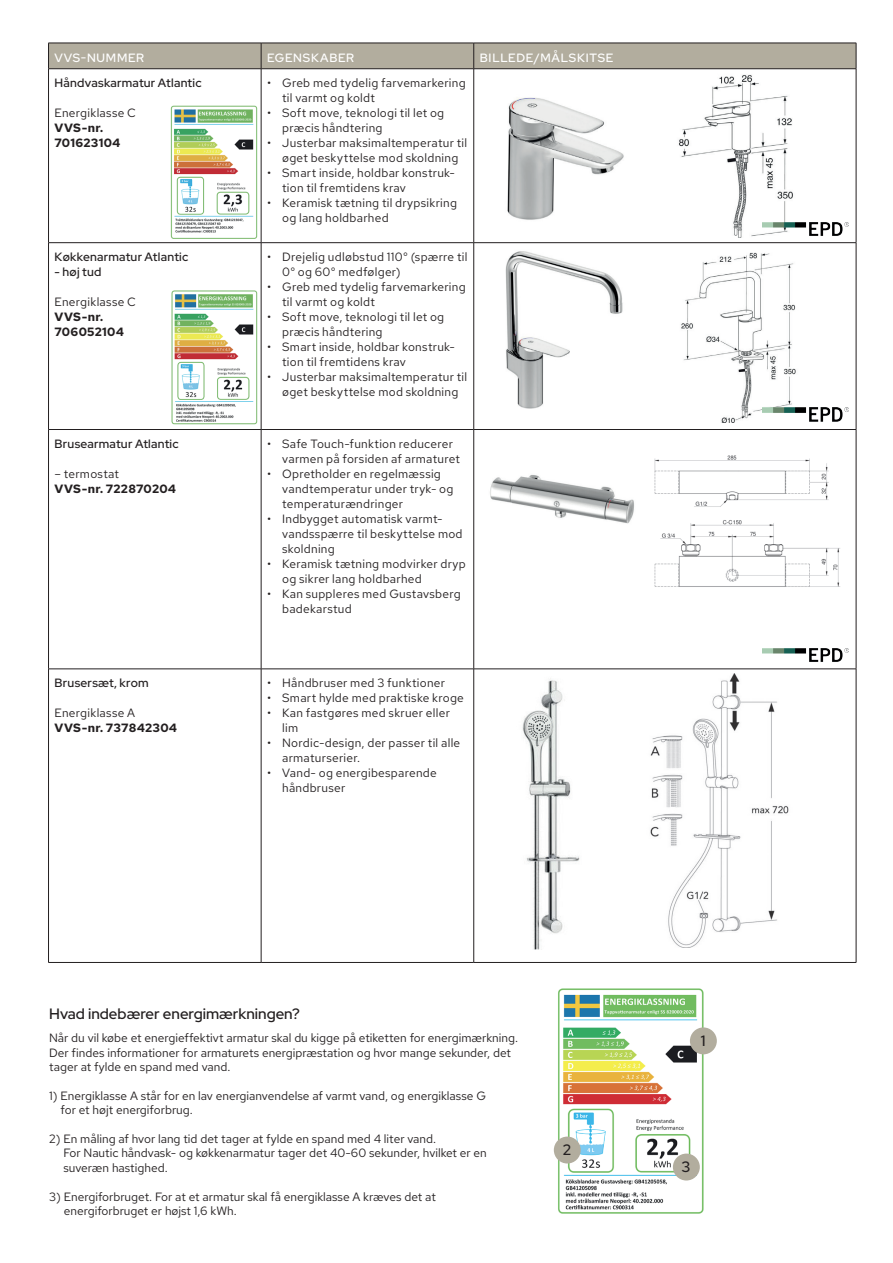
<style>
.page{position:relative;width:893px;height:1263px;background:#fff}
.page>*{position:absolute;margin:0;border:0;box-sizing:border-box;transform-origin:0 0}
.t1{font:500 15px "Red Hat Display";color:#231f20}
.t2{font:12px/15px "Red Hat Text";letter-spacing:.02em;color:#231f20}
.t3{font:12px/14.4px "Red Hat Text";color:#231f20}
.t4{font:700 12px/15px "Red Hat Text";letter-spacing:.02em;color:#231f20}
.t5{font:600 12px "Red Hat Display";letter-spacing:.02em;color:#231f20}
.t6{font:600 12px "Red Hat Display";letter-spacing:.06em;color:#fff}
.s1{font-weight:400}
</style>
<div class="page">
<div style="left:48px;top:43px;width:809px;height:26px;background:#b2ad9e"></div>
<hr style="left:48px;top:68px;width:213px;height:1px;background:#231f20">
<hr style="left:48px;top:69px;width:1px;height:173px;background:#231f20">
<hr style="left:261px;top:68px;width:213px;height:1px;background:#231f20">
<hr style="left:261px;top:69px;width:1px;height:173px;background:#231f20">
<hr style="left:474px;top:68px;width:382px;height:1px;background:#231f20">
<hr style="left:473px;top:69px;width:1px;height:173px;background:#231f20">
<hr style="left:856px;top:69px;width:1px;height:173px;background:#231f20">
<hr style="left:48px;top:242px;width:213px;height:1px;background:#231f20">
<hr style="left:48px;top:243px;width:1px;height:186px;background:#231f20">
<hr style="left:261px;top:242px;width:213px;height:1px;background:#231f20">
<hr style="left:261px;top:243px;width:1px;height:186px;background:#231f20">
<hr style="left:474px;top:242px;width:382px;height:1px;background:#231f20">
<hr style="left:473px;top:243px;width:1px;height:186px;background:#231f20">
<hr style="left:856px;top:243px;width:1px;height:186px;background:#231f20">
<hr style="left:48px;top:429px;width:213px;height:1px;background:#231f20">
<hr style="left:48px;top:430px;width:1px;height:239px;background:#231f20">
<hr style="left:261px;top:429px;width:213px;height:1px;background:#231f20">
<hr style="left:261px;top:430px;width:1px;height:239px;background:#231f20">
<hr style="left:474px;top:429px;width:382px;height:1px;background:#231f20">
<hr style="left:473px;top:430px;width:1px;height:239px;background:#231f20">
<hr style="left:856px;top:430px;width:1px;height:239px;background:#231f20">
<hr style="left:48px;top:669px;width:213px;height:1px;background:#231f20">
<hr style="left:48px;top:669px;width:1px;height:293px;background:#231f20">
<hr style="left:261px;top:669px;width:213px;height:1px;background:#231f20">
<hr style="left:261px;top:669px;width:1px;height:293px;background:#231f20">
<hr style="left:474px;top:669px;width:382px;height:1px;background:#231f20">
<hr style="left:473px;top:669px;width:1px;height:293px;background:#231f20">
<hr style="left:856px;top:669px;width:1px;height:293px;background:#231f20">
<hr style="left:48px;top:962px;width:213px;height:1px;background:#231f20">
<hr style="left:261px;top:962px;width:213px;height:1px;background:#231f20">
<hr style="left:474px;top:962px;width:382px;height:1px;background:#231f20">
<img style="left:654px;top:455px;width:186px;height:132px">
<img style="left:679px;top:75px;width:114px;height:162px">
<img style="left:681px;top:252px;width:130px;height:170px">
<img style="left:507px;top:97px;width:117px;height:123px">
<img style="left:505px;top:251px;width:118px;height:158px">
<img style="left:490px;top:475px;width:144px;height:49px">
<img style="left:522px;top:678px;width:58px;height:272px">
<img style="left:650px;top:673px;width:139px;height:274px">
<div style="left:170px;top:103px;width:89px;height:137px;background:#e7f3e6"></div>
<img style="left:171px;top:104px;width:86px;height:135px">
<img style="left:171px;top:290px;width:87px;height:135px">
<img style="left:558px;top:988px;width:146px;height:226px">
<div style="left:690px;top:1027px;width:27px;height:27px;background:#b2ad9e;border-radius:50%"></div>
<div style="left:554px;top:1136px;width:27px;height:27px;background:#b2ad9e;border-radius:50%"></div>
<div style="left:673px;top:1153px;width:27px;height:27px;background:#b2ad9e;border-radius:50%"></div>
<img style="left:762px;top:222px;width:86px;height:15px">
<img style="left:762px;top:408px;width:86px;height:14px">
<img style="left:762px;top:648px;width:86px;height:14px">
<p class="t6" style="left:55px;top:50px;width:91px">VVS-NUMMER</p>
<p class="t6" style="left:267px;top:50px;width:89px">EGENSKABER</p>
<p class="t6" style="left:480px;top:50px;width:135px">BILLEDE/MÅLSKITSE</p>
<p class="t5" style="left:55px;top:75px;width:149px">Håndvaskarmatur Atlantic</p>
<p class="t4" style="left:55px;top:105px;width:83px"><span class="s1">Energiklasse C<br></span>VVS-nr.<br>701623104</p>
<p class="t2" style="left:282px;top:75px;width:185px;text-indent:-15px">• Greb med tydelig farvemarkering til varmt og koldt</p>
<p class="t2" style="left:282px;top:105px;width:164px;text-indent:-15px">• Soft move, teknologi til let og præcis håndtering</p>
<p class="t2" style="left:267px;top:135px;width:201px;text-align:center">• Justerbar maksimaltemperatur til øget beskyttelse mod skoldning</p>
<p class="t2" style="left:282px;top:165px;width:174px;text-indent:-15px">• Smart inside, holdbar konstruk&shy;tion til fremtidens krav</p>
<p class="t2" style="left:282px;top:195px;width:176px;text-indent:-15px">• Keramisk tætning til drypsikring og lang holdbarhed</p>
<p class="t5" style="left:55px;top:249px;width:135px">Køkkenarmatur Atlantic</p>
<p class="t5" style="left:55px;top:264px;width:48px">- høj tud</p>
<p class="t4" style="left:55px;top:294px;width:83px"><span class="s1">Energiklasse C<br></span>VVS-nr.<br>706052104</p>
<p class="t2" style="left:282px;top:249px;width:187px;text-indent:-15px">• Drejelig udløbstud 110° (spærre til<br>0° og 60° medfølger)</p>
<p class="t2" style="left:282px;top:279px;width:185px;text-indent:-15px">• Greb med tydelig farvemarkering til varmt og koldt</p>
<p class="t2" style="left:282px;top:309px;width:164px;text-indent:-15px">• Soft move, teknologi til let og præcis håndtering</p>
<p class="t2" style="left:282px;top:339px;width:174px;text-indent:-15px">• Smart inside, holdbar konstruk&shy;tion til fremtidens krav</p>
<p class="t2" style="left:267px;top:369px;width:201px;text-align:center">• Justerbar maksimaltemperatur til øget beskyttelse mod skoldning</p>
<p class="t5" style="left:55px;top:436px;width:126px">Brusearmatur Atlantic</p>
<p class="t4" style="left:55px;top:466px;width:123px"><span class="s1">– termostat<br></span>VVS-nr. 722870204</p>
<p class="t2" style="left:282px;top:436px;width:179px;text-indent:-15px">• Safe Touch-funktion reducerer varmen på forsiden af armaturet</p>
<p class="t2" style="left:282px;top:466px;width:173px;text-indent:-15px">• Opretholder en regelmæssig vandtemperatur under tryk- og temperaturændringer</p>
<p class="t2" style="left:282px;top:511px;width:182px;text-indent:-15px">• Indbygget automatisk varmt&shy;vandsspærre til beskyttelse mod skoldning</p>
<p class="t2" style="left:282px;top:556px;width:185px;text-indent:-15px">• Keramisk tætning modvirker dryp og sikrer lang holdbarhed</p>
<p class="t2" style="left:282px;top:586px;width:180px;text-indent:-15px">• Kan suppleres med Gustavsberg badekarstud</p>
<p class="t5" style="left:55px;top:675px;width:96px">Brusersæt, krom</p>
<p class="t4" style="left:55px;top:705px;width:124px"><span class="s1">Energiklasse A<br></span>VVS-nr. 737842304</p>
<p class="t2" style="left:267px;top:675px;width:179px">• Håndbruser med 3 funktioner</p>
<p class="t2" style="left:267px;top:690px;width:198px">• Smart hylde med praktiske kroge</p>
<p class="t2" style="left:282px;top:705px;width:169px;text-indent:-15px">• Kan fastgøres med skruer eller lim</p>
<p class="t2" style="left:282px;top:735px;width:180px;text-indent:-15px">• Nordic-design, der passer til alle armaturserier.</p>
<p class="t2" style="left:282px;top:765px;width:156px;text-indent:-15px">• Vand- og energibesparende håndbruser</p>
<p class="t1" style="left:49px;top:1004px;width:252px">Hvad indebærer energimærkningen?</p>
<p class="t3" style="left:49px;top:1031px;width:470px">Når du vil købe et energieffektivt armatur skal du kigge på etiketten for energimærkning.<br>Der findes informationer for armaturets energipræstation og hvor mange sekunder, det tager at fylde en spand med vand.</p>
<p class="t3" style="left:61px;top:1088px;width:427px;text-indent:-11px">1) Energiklasse A står for en lav energianvendelse af varmt vand, og energiklasse G for et højt energiforbrug.</p>
<p class="t3" style="left:63px;top:1131px;width:425px;text-indent:-14px">2) En måling af hvor lang tid det tager at fylde en spand med 4 liter vand.<br>For Nautic håndvask- og køkkenarmatur tager det 40-60 sekunder, hvilket er en suveræn hastighed.</p>
<p class="t3" style="left:64px;top:1189px;width:374px;text-indent:-15px">3) Energiforbruget. For at et armatur skal få energiklasse A kræves det at energiforbruget er højst 1,6 kWh.</p>
<p class="t1" style="left:563px;top:1140px;width:10px">2</p>
<p class="t1" style="left:701px;top:1031px;width:6px">1</p>
<p class="t1" style="left:681px;top:1157px;width:10px">3</p>
</div>
